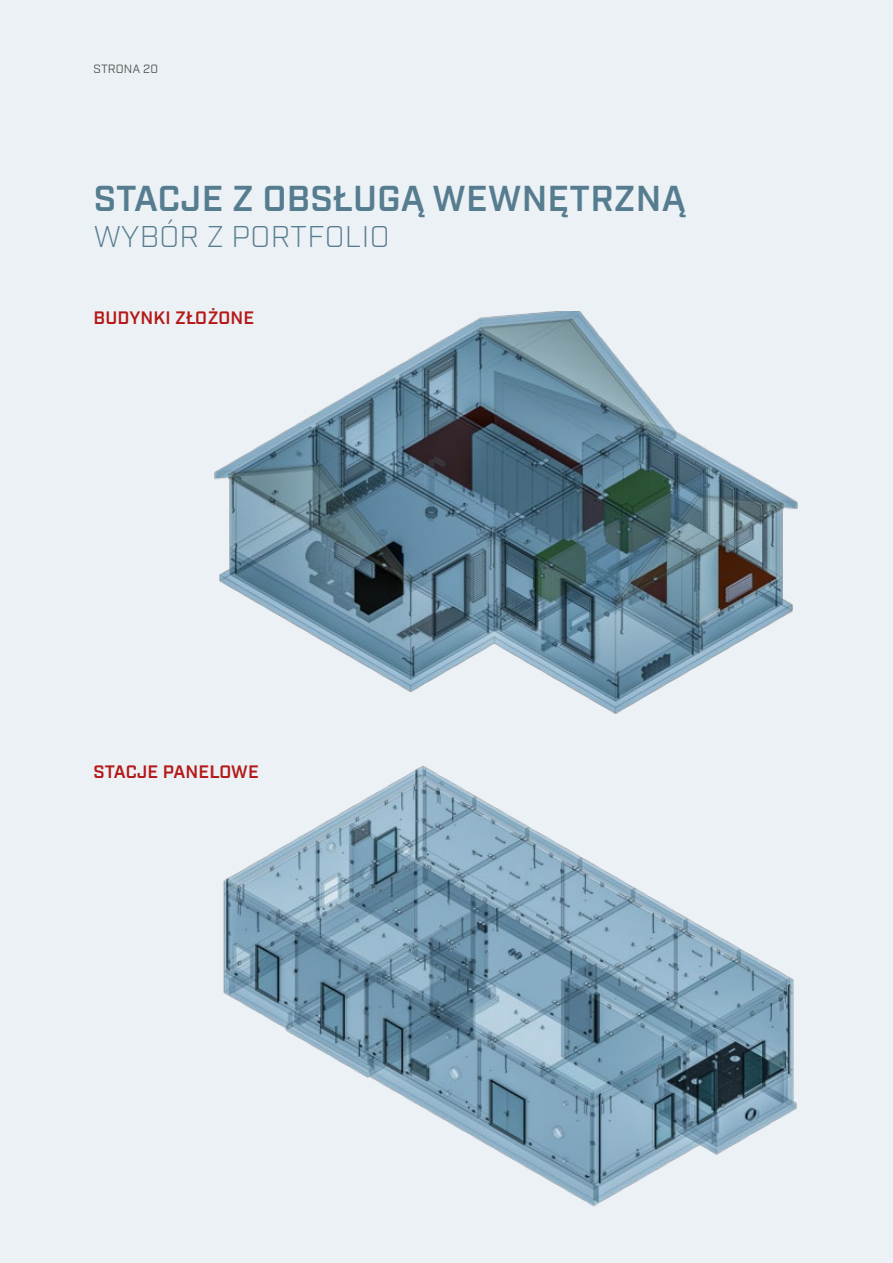
<style>
.page{position:relative;width:893px;height:1263px;background:#ecf1f5}
.page>*{position:absolute;margin:0;border:0;box-sizing:border-box;transform-origin:0 0}
.t1{font:600 36px "Industry";letter-spacing:.01em;color:#567d8f}
.t2{font:300 30px "Industry";letter-spacing:.01em;color:#567d8f}
.t3{font:600 18px "Industry";letter-spacing:.01em;color:#b41918}
.t4{font:12px "Industry";letter-spacing:.01em;color:#525251}
</style>
<div class="page">
<img style="left:214px;top:311px;width:584px;height:404px">
<img style="left:223px;top:766px;width:574px;height:441px">
<hr style="left:892px;top:0;width:1px;height:1263px;background:#fff">
<p class="t4" style="left:94px;top:61px;width:66px">STRONA 20</p>
<h1 class="t1" style="left:94px;top:177px;width:593px">STACJE Z OBSŁUGĄ WEWNĘTRZNĄ</h1>
<h2 class="t2" style="left:94px;top:219px;width:297px">WYBÓR Z PORTFOLIO</h2>
<p class="t3" style="left:94px;top:307px;width:162px">BUDYNKI ZŁOŻONE</p>
<p class="t3" style="left:94px;top:761px;width:167px">STACJE PANELOWE</p>
</div>
